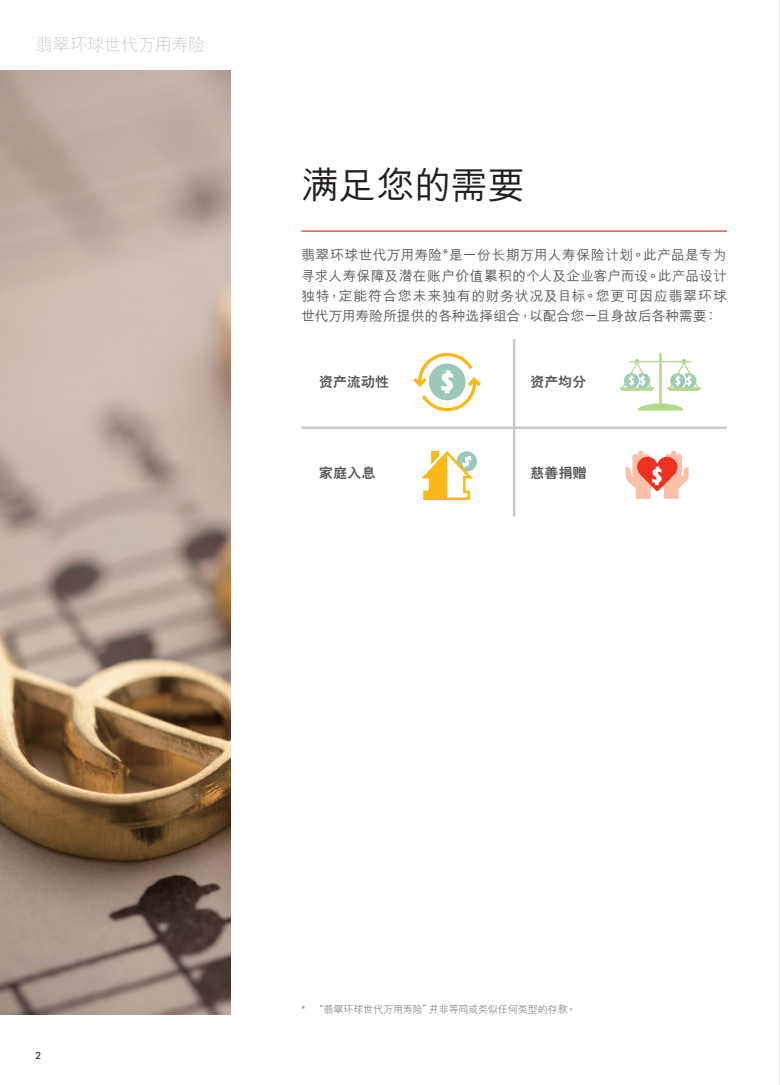
<style>
.page{position:relative;width:780px;height:1085px;background:#fff}
.page>*{position:absolute;margin:0;border:0;box-sizing:border-box;transform-origin:0 0}
.t1{font:500 37.5px "M Hei HKS";letter-spacing:-.01em;color:#231f20}
.t2{font:300 17.5px "M Hei HKS";letter-spacing:-.025em;color:#c7c8ca}
.body_copy_c{font:500 13.75px/20px "M Hei HKS";letter-spacing:.005em;color:#57585a;text-align:justify}
.body_copy_c-2{font:800 13.75px "C Hei 2 HKS";letter-spacing:.02em;color:#57585a}
.remark_c{font:300 10px "M Hei HKS";letter-spacing:-.005em;color:#57585a}
.t3{font:10px "Univers";color:#231f20}
.s1{font-family:"Univers LT Pro 45";font-weight:300}
</style>
<div class="page">
<img style="left:0;top:71px;width:230px;height:942px">
<hr style="left:301px;top:426px;width:425px;height:3px;background:#c7c8ca">
<hr style="left:513px;top:339px;width:2px;height:177px;background:#c7c8ca">
<svg style="left:413px;top:353px;width:68px;height:58px"></svg>
<svg style="left:637px;top:403px;width:46px;height:7px"></svg>
<hr style="left:659px;top:354px;width:2px;height:53px;background:#b3d78b">
<hr style="left:629px;top:361px;width:62px;height:1px;background:#b3d78b">
<svg style="left:619px;top:359px;width:36px;height:32px"></svg>
<svg style="left:666px;top:359px;width:36px;height:32px"></svg>
<svg style="left:625px;top:450px;width:63px;height:49px"></svg>
<svg style="left:421px;top:451px;width:56px;height:49px"></svg>
<hr style="left:301px;top:230px;width:425px;height:2px;background:#ef3122">
<hr style="left:779px;top:0;width:1px;height:1084px;background:#d1d2d4">
<p class="t2" style="left:35px;top:32px;width:172px">翡翠環球世代萬用壽險</p>
<p class="t1" style="left:301px;top:158px;width:225px">滿足您的需要</p>
<p class="body_copy_c" style="left:301px;top:244px;width:427px">翡翠環球世代萬用壽險<span class="s1">*</span>是一份長期萬用人壽保險計劃。此產品是專為尋求人壽保障及潛在賬戶價值累積的個人及企業客戶而設。此產品設計獨特，定能符合您未來獨有的財務狀況及目標。您更可因應翡翠環球世代萬用壽險所提供的各種選擇組合，以配合您一旦身故後各種需要：</p>
<p class="body_copy_c-2" style="left:319px;top:372px;width:71px">資產流動性</p>
<p class="body_copy_c-2" style="left:530px;top:372px;width:57px">資產均分</p>
<p class="body_copy_c-2" style="left:319px;top:463px;width:58px">家庭入息</p>
<p class="body_copy_c-2" style="left:530px;top:463px;width:58px">慈善捐贈</p>
<p class="t3" style="left:35px;top:1049px;width:7px">2</p>
<p class="remark_c" style="left:301px;top:1001px;width:276px">* “翡翠環球世代萬用壽險”並非等同或類似任何類型的存款。</p>
</div>
